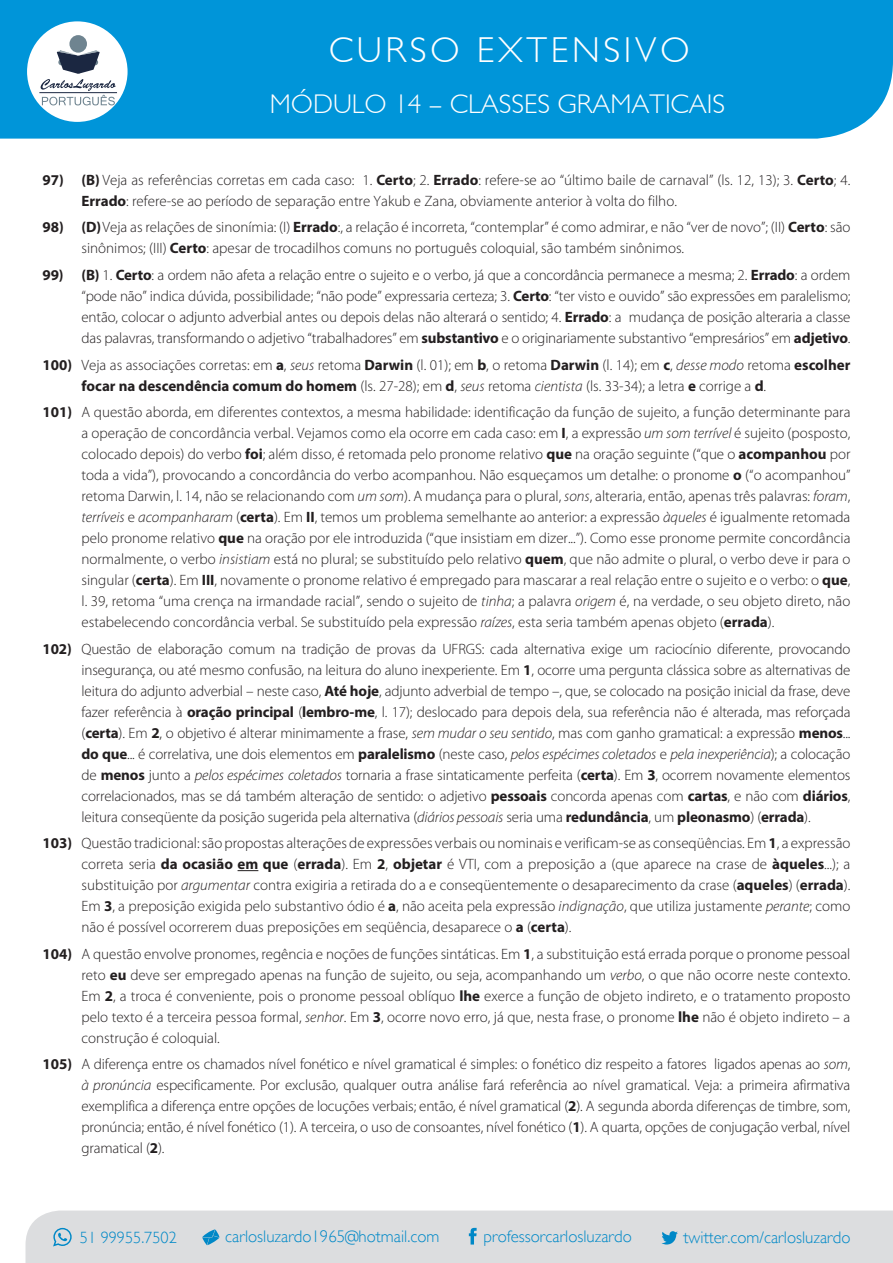
<style>
.page{position:relative;width:893px;height:1263px;background:#fff}
.page>*{position:absolute;margin:0;border:0;box-sizing:border-box;transform-origin:0 0}
.t1{font:300 36px "Gill Sans";letter-spacing:.1em;color:#fff}
.t2{font:300 27px "Gill Sans";color:#fff}
.t3{font:300 16.8px "Gill Sans";color:#0088c7}
.t4{font:300 16.2px "Gill Sans";color:#0088c7}
.texto{font:300 15px/21px "Myriad Pro";color:#231f20;text-align:justify}
.s1{font-weight:700}
.s2{font-style:italic}
</style>
<div class="page">
<div style="left:0;top:0;width:893px;height:139px;background:#0095d9"></div>
<div style="left:27px;top:21px;width:101px;height:101px;background:#fff;border-radius:50%"></div>
<div style="left:69px;top:35px;width:18px;height:18px;background:#6f8490;border-radius:50%"></div>
<svg style="left:41px;top:50px;width:75px;height:55px"></svg>
<div style="left:26px;top:1210px;width:867px;height:53px;background:#dcdddf"></div>
<svg style="left:202px;top:1229px;width:18px;height:16px"></svg>
<svg style="left:469px;top:1228px;width:8px;height:16px"></svg>
<svg style="left:661px;top:1231px;width:17px;height:13px"></svg>
<svg style="left:53px;top:1228px;width:19px;height:18px"></svg>
<svg style="left:238px;top:870px;width:20px;height:1px"></svg>
<h1 class="t1" style="left:329px;top:29px;width:362px">CURSO EXTENSIVO</h1>
<h2 class="t2" style="left:270px;top:88px;width:457px">MÓDULO 14 – CLASSES GRAMATICAIS</h2>
<p class="texto" style="left:82px;top:170px;width:770px;text-indent:-39px"><span class="s1">97) (B)</span> Veja as referências corretas em cada caso: 1. <span class="s1">Certo</span>; 2. <span class="s1">Errado</span>: refere-se ao “último baile de carnaval” (ls. 12, 13); 3. <span class="s1">Certo</span>; 4.<br><span class="s1">Errado</span>: refere-se ao período de separação entre Yakub e Zana, obviamente anterior à volta do filho.</p>
<p class="texto" style="left:82px;top:217px;width:770px;text-indent:-39px"><span class="s1">98) (D)</span>Veja as relações de sinonímia: (I) <span class="s1">Errado</span>:, a relação é incorreta, “contemplar” é como admirar, e não “ver de novo”; (II) <span class="s1">Certo</span>: são sinônimos; (III) <span class="s1">Certo</span>: apesar de trocadilhos comuns no português coloquial, são também sinônimos.</p>
<p class="texto" style="left:82px;top:265px;width:770px;text-indent:-39px"><span class="s1">99) (B)</span> 1. <span class="s1">Certo</span>: a ordem não afeta a relação entre o sujeito e o verbo, já que a concordância permanece a mesma; 2. <span class="s1">Errado</span>: a ordem “pode não” indica dúvida, possibilidade; “não pode” expressaria certeza; 3. <span class="s1">Certo</span>: “ter visto e ouvido” são expressões em paralelismo; então, colocar o adjunto adverbial antes ou depois delas não alterará o sentido; 4. <span class="s1">Errado</span>: a mudança de posição alteraria a classe das palavras, transformando o adjetivo “trabalhadores” em <span class="s1">substantivo</span> e o originariamente substantivo “empresários” em <span class="s1">adjetivo</span>.</p>
<p class="texto" style="left:82px;top:354px;width:770px;text-indent:-39px"><span class="s1">100)</span> Veja as associações corretas: em <span class="s1">a</span>, <span class="s2">seus</span> retoma <span class="s1">Darwin</span> (l. 01); em <span class="s1">b</span>, o retoma <span class="s1">Darwin</span> (l. 14); em <span class="s1">c</span>, <span class="s2">desse modo</span> retoma <span class="s1">escolher focar na descendência comum do homem</span> (ls. 27-28); em <span class="s1">d</span>, <span class="s2">seus</span> retoma <span class="s2">cientista</span> (ls. 33-34); a letra <span class="s1">e</span> corrige a <span class="s1">d</span>.</p>
<p class="texto" style="left:82px;top:402px;width:770px;text-indent:-39px"><span class="s1">101)</span> A questão aborda, em diferentes contextos, a mesma habilidade: identificação da função de sujeito, a função determinante para a operação de concordância verbal. Vejamos como ela ocorre em cada caso: em <span class="s1">I</span>, a expressão <span class="s2">um som terrível</span> é sujeito (posposto, colocado depois) do verbo <span class="s1">foi</span>; além disso, é retomada pelo pronome relativo <span class="s1">que</span> na oração seguinte (“que o <span class="s1">acompanhou</span> por toda a vida”), provocando a concordância do verbo acompanhou. Não esqueçamos um detalhe: o pronome <span class="s1">o</span> (“o acompanhou” retoma Darwin, l. 14, não se relacionando com <span class="s2">um som</span>). A mudança para o plural, <span class="s2">sons</span>, alteraria, então, apenas três palavras: <span class="s2">foram</span>, <span class="s2">terríveis</span> e <span class="s2">acompanharam</span> (<span class="s1">certa</span>). Em <span class="s1">II</span>, temos um problema semelhante ao anterior: a expressão <span class="s2">àqueles</span> é igualmente retomada pelo pronome relativo <span class="s1">que</span> na oração por ele introduzida (“que insistiam em dizer...”). Como esse pronome permite concordância normalmente, o verbo <span class="s2">insistiam</span> está no plural; se substituído pelo relativo <span class="s1">quem</span>, que não admite o plural, o verbo deve ir para o singular (<span class="s1">certa</span>). Em <span class="s1">III</span>, novamente o pronome relativo é empregado para mascarar a real relação entre o sujeito e o verbo: o <span class="s1">que</span>, l. 39, retoma “uma crença na irmandade racial”, sendo o sujeito de <span class="s2">tinha</span>; a palavra <span class="s2">origem</span> é, na verdade, o seu objeto direto, não estabelecendo concordância verbal. Se substituído pela expressão <span class="s2">raízes</span>, esta seria também apenas objeto (<span class="s1">errada</span>).</p>
<p class="texto" style="left:82px;top:638px;width:770px;text-indent:-39px"><span class="s1">102)</span> Questão de elaboração comum na tradição de provas da UFRGS: cada alternativa exige um raciocínio diferente, provocando insegurança, ou até mesmo confusão, na leitura do aluno inexperiente. Em <span class="s1">1</span>, ocorre uma pergunta clássica sobre as alternativas de leitura do adjunto adverbial – neste caso, <span class="s1">Até hoje</span>, adjunto adverbial de tempo –, que, se colocado na posição inicial da frase, deve fazer referência à <span class="s1">oração principal</span> (<span class="s1">lembro-me</span>, l. 17); deslocado para depois dela, sua referência não é alterada, mas reforçada (<span class="s1">certa</span>). Em <span class="s1">2</span>, o objetivo é alterar minimamente a frase, <span class="s2">sem mudar o seu sentido</span>, mas com ganho gramatical: a expressão <span class="s1">menos</span>... <span class="s1">do que</span>... é correlativa, une dois elementos em <span class="s1">paralelismo</span> (neste caso, <span class="s2">pelos espécimes coletados</span> e <span class="s2">pela inexperiência</span>); a colocação de <span class="s1">menos</span> junto a <span class="s2">pelos espécimes coletados</span> tornaria a frase sintaticamente perfeita (<span class="s1">certa</span>). Em <span class="s1">3</span>, ocorrem novamente elementos correlacionados, mas se dá também alteração de sentido: o adjetivo <span class="s1">pessoais</span> concorda apenas com <span class="s1">cartas</span>, e não com <span class="s1">diários</span>, leitura conseqüente da posição sugerida pela alternativa (<span class="s2">diários pessoais</span> seria uma <span class="s1">redundância</span>, um <span class="s1">pleonasmo</span>) (<span class="s1">errada</span>).</p>
<p class="texto" style="left:82px;top:833px;width:770px;text-indent:-39px"><span class="s1">103)</span> Questão tradicional: são propostas alterações de expressões verbais ou nominais e verificam-se as conseqüências. Em <span class="s1">1</span>, a expressão correta seria <span class="s1">da ocasião em que</span> (<span class="s1">errada</span>). Em <span class="s1">2</span>, <span class="s1">objetar</span> é VTI, com a preposição a (que aparece na crase de <span class="s1">àqueles</span>...); a substituição por <span class="s2">argumentar</span> contra exigiria a retirada do a e conseqüentemente o desaparecimento da crase (<span class="s1">aqueles</span>) (<span class="s1">errada</span>).<br>Em <span class="s1">3</span>, a preposição exigida pelo substantivo ódio é <span class="s1">a</span>, não aceita pela expressão <span class="s2">indignação</span>, que utiliza justamente <span class="s2">perante</span>; como não é possível ocorrerem duas preposições em seqüência, desaparece o <span class="s1">a</span> (<span class="s1">certa</span>).</p>
<p class="texto" style="left:82px;top:943px;width:770px;text-indent:-39px"><span class="s1">104)</span> A questão envolve pronomes, regência e noções de funções sintáticas. Em <span class="s1">1</span>, a substituição está errada porque o pronome pessoal reto <span class="s1">eu</span> deve ser empregado apenas na função de sujeito, ou seja, acompanhando um <span class="s2">verbo</span>, o que não ocorre neste contexto.<br>Em <span class="s1">2</span>, a troca é conveniente, pois o pronome pessoal oblíquo <span class="s1">lhe</span> exerce a função de objeto indireto, e o tratamento proposto pelo texto é a terceira pessoa formal, <span class="s2">senhor</span>. Em <span class="s1">3</span>, ocorre novo erro, já que, nesta frase, o pronome <span class="s1">lhe</span> não é objeto indireto – a construção é coloquial.</p>
<p class="texto" style="left:82px;top:1054px;width:770px;text-indent:-39px"><span class="s1">105)</span> A diferença entre os chamados nível fonético e nível gramatical é simples: o fonético diz respeito a fatores ligados apenas ao <span class="s2">som</span>, <span class="s2">à pronúncia</span> especificamente. Por exclusão, qualquer outra análise fará referência ao nível gramatical. Veja: a primeira afirmativa exemplifica a diferença entre opções de locuções verbais; então, é nível gramatical (<span class="s1">2</span>). A segunda aborda diferenças de timbre, som, pronúncia; então, é nível fonético (1). A terceira, o uso de consoantes, nível fonético (<span class="s1">1</span>). A quarta, opções de conjugação verbal, nível gramatical (<span class="s1">2</span>).</p>
<p class="t4" style="left:80px;top:1228px;width:98px">51 99955.7502</p>
<p class="t3" style="left:225px;top:1226px;width:216px">carlosluzardo1965@hotmail.com</p>
<p class="t3" style="left:484px;top:1226px;width:150px">professorcarlosluzardo</p>
<p class="t3" style="left:684px;top:1227px;width:168px">twitter.com/carlosluzardo</p>
</div>
